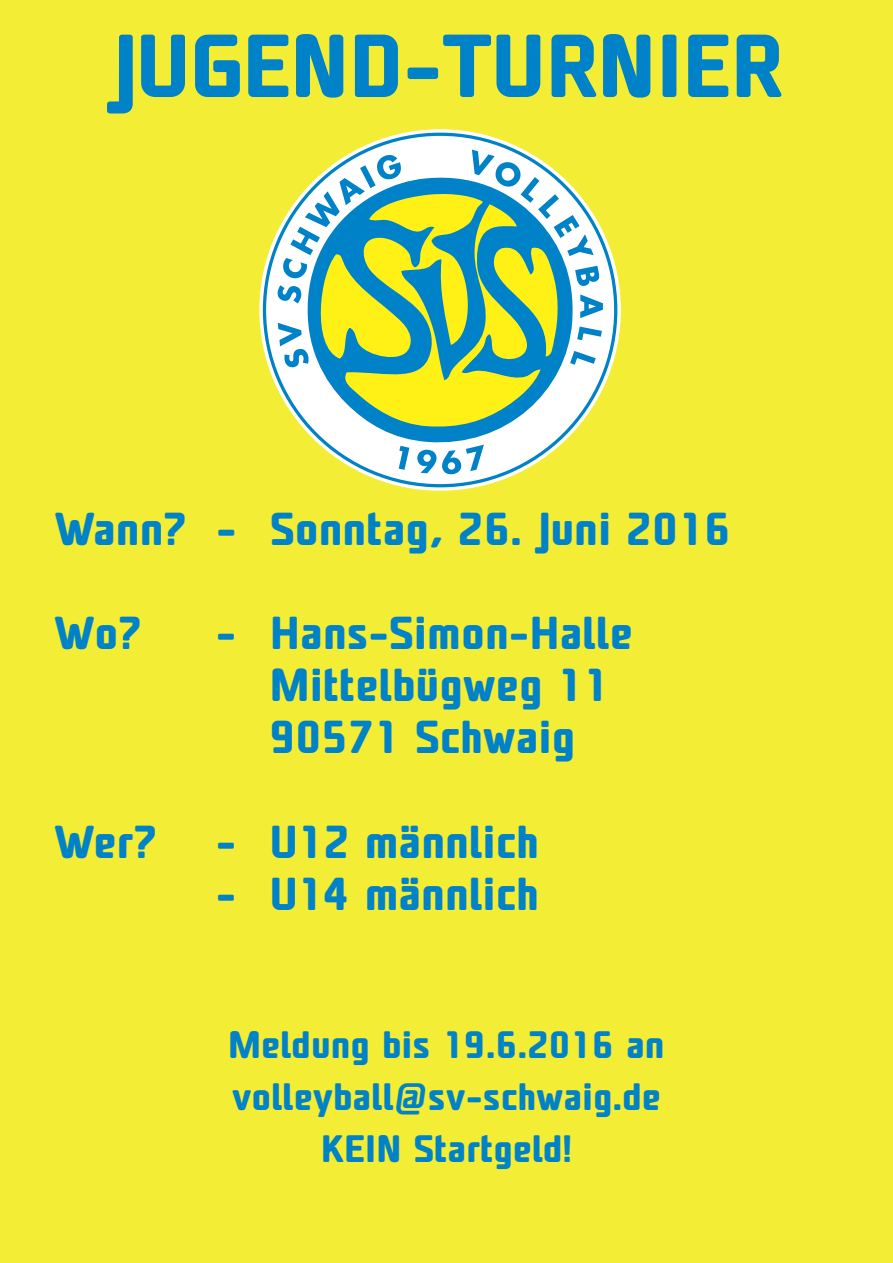
<style>
.page{position:relative;width:893px;height:1263px;background:#f4ed35}
.page>*{position:absolute;margin:0;border:0;box-sizing:border-box;transform-origin:0 0}
.t1{font:700 84px "Unicod Sans";color:#0082c8}
.t2{font:700 43.5px/52.2px "Unicod Sans";color:#0082c8}
.t3{font:700 36px/52.2px "Unicod Sans";color:#0082c8;text-align:center}
</style>
<div class="page">
<svg style="left:263px;top:133px;width:354px;height:354px"></svg>
<svg style="left:305px;top:368px;width:271px;height:80px;background:#beda9b"></svg>
<svg style="left:277px;top:150px;width:326px;height:218px;background:#95c69b"></svg>
<svg style="left:399px;top:445px;width:85px;height:29px;background:#a4d2eb"></svg>
<h1 class="t1" style="left:110px;top:9px;width:674px">JUGEND-TURNIER</h1>
<p class="t2" style="left:54px;top:500px;width:678px">Wann? - Sonntag, 26. Juni 2016</p>
<p class="t2" style="left:54px;top:604px;width:90px">Wo?</p>
<p class="t2" style="left:270px;top:604px;width:364px;text-indent:-54px">- Hans-Simon-Halle<br>Mittelbügweg 11<br>90571 Schwaig</p>
<p class="t2" style="left:54px;top:813px;width:105px">Wer?</p>
<p class="t2" style="left:216px;top:813px;width:324px">- U12 männlich</p>
<p class="t2" style="left:216px;top:865px;width:324px">- U14 männlich</p>
<p class="t3" style="left:228px;top:1016px;width:438px">Meldung bis 19.6.2016 an volleyball@sv-schwaig.de<br>KEIN Startgeld!</p>
</div>
